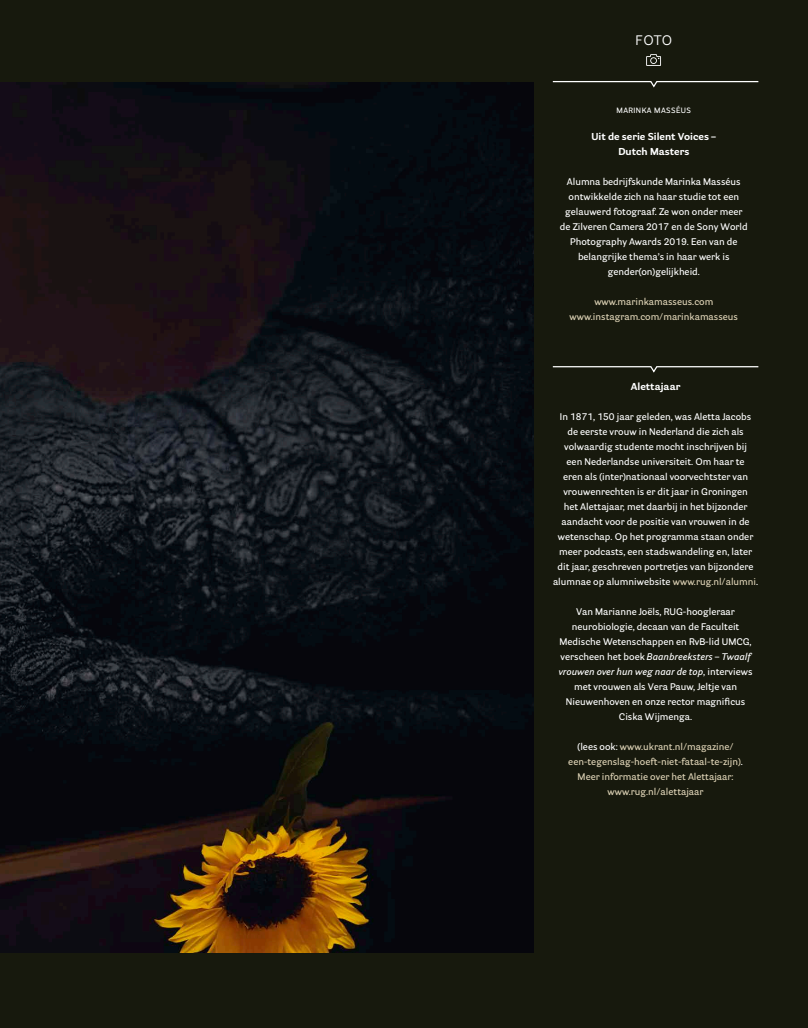
<style>
.page{position:relative;width:808px;height:1028px;background:#17190d}
.page>*{position:absolute;margin:0;border:0;box-sizing:border-box;transform-origin:0 0}
.t1{font:13.75px "Parry Grotesque";color:#fff}
.t2{font:700 10px/15px "Parry Grotesque";color:#fff;text-align:center}
.t3{font:600 9.38px/15px "Parry Grotesque";color:#fff;text-align:center}
.t4{font:600 9.38px/15px "Parry Grotesque";color:#ddd2b5;text-align:center}
.t5{font:600 7.5px "Parry Grotesque";letter-spacing:.06em;color:#fff}
.s1{color:#ddd2b5}
.s2{font-style:italic}
.s3{color:#fff}
</style>
<div class="page">
<img style="left:0;top:82px;width:534px;height:870px">
<svg style="left:646px;top:54px;width:15px;height:12px"></svg>
<svg style="left:552px;top:81px;width:207px;height:7px"></svg>
<svg style="left:552px;top:366px;width:207px;height:7px"></svg>
<h1 class="t1" style="left:635px;top:32px;width:38px">FOTO</h1>
<p class="t5" style="left:616px;top:105px;width:76px">MARINKA MASSÉUS</p>
<p class="t2" style="left:591px;top:129px;width:126px">Uit de serie Silent Voices –<br>Dutch Masters</p>
<p class="t3" style="left:560px;top:174px;width:189px">Alumna bedrijfskunde Marinka Masséus ontwikkelde zich na haar studie tot een gelauwerd fotograaf. Ze won onder meer de Zilveren Camera 2017 en de Sony World Photography Awards 2019. Een van de belangrijke thema’s in haar werk is gender(on)gelijkheid.</p>
<p class="t4" style="left:570px;top:294px;width:170px">www.marinkamasseus.com www.instagram.com/marinkamasseus</p>
<p class="t2" style="left:631px;top:379px;width:51px">Alettajaar</p>
<p class="t3" style="left:553px;top:409px;width:207px">In 1871, 150 jaar geleden, was Aletta Jacobs<br>de eerste vrouw in Nederland die zich als volwaardig studente mocht inschrijven bij<br>een Nederlandse universiteit. Om haar te<br>eren als (inter)nationaal voorvechtster van vrouwenrechten is er dit jaar in Groningen<br>het Alettajaar, met daarbij in het bijzonder aandacht voor de positie van vrouwen in de wetenschap. Op het programma staan onder meer podcasts, een stadswandeling en, later dit jaar, geschreven portretjes van bijzondere alumnae op alumniwebsite <span class="s1">www.rug.nl/alumni</span>.</p>
<p class="t3" style="left:559px;top:604px;width:195px">Van Marianne Joëls, RUG-hoogleraar neurobiologie, decaan van de Faculteit Medische Wetenschappen en RvB-lid UMCG, verscheen het boek <span class="s2">Baanbreeksters – Twaalf vrouwen over hun weg naar de top</span>, interviews met vrouwen als Vera Pauw, Jeltje van Nieuwenhoven en onze rector magnificus Ciska Wijmenga.</p>
<p class="t4" style="left:568px;top:739px;width:176px"><span class="s3">(lees ook:</span> www.ukrant.nl/magazine/ een-tegenslag-hoeft-niet-fataal-te-zijn)<span class="s3">.<br></span>Meer informatie over het Alettajaar: www.rug.nl/alettajaar</p>
</div>
